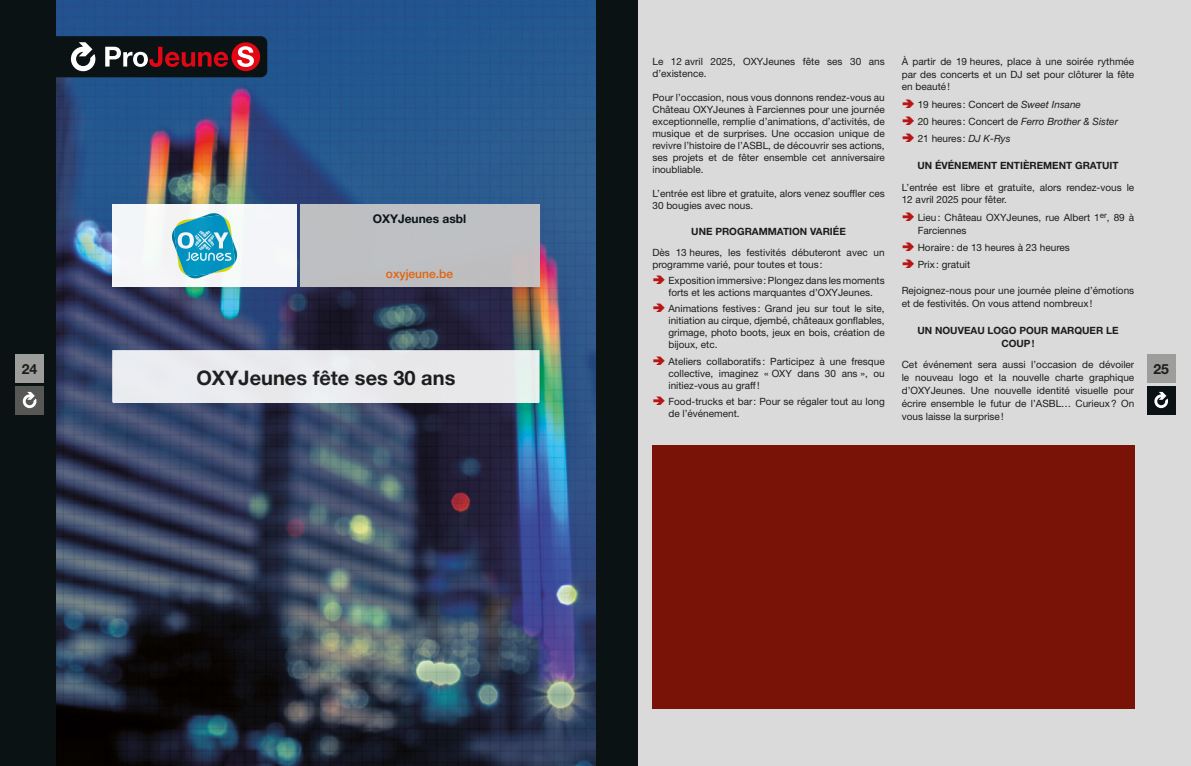
<style>
.page{position:relative;width:1191px;height:766px;background:#fff}
.page>*{position:absolute;margin:0;border:0;box-sizing:border-box;transform-origin:0 0}
.t1{font:700 20px "Helvetica Neue";color:#1d1d1b}
.t2{font:700 14px "Helvetica Neue";color:#1d1d1b}
.t3{font:700 12px "Helvetica Neue";color:#0b1213}
.t4{font:500 12px "Helvetica Neue";color:#ec6608}
.Texte__Helvetica_10_pt{font:10px/12px "Helvetica Neue";color:#1d1d1b}
.Titres_Chapitres{font:700 10px/12.9px "Helvetica Neue";color:#1d1d1b;text-align:center}
.t5{font:italic 10px "Helvetica Neue";color:#1d1d1b}
.s1{font-style:italic}
.s2{font-style:normal}
</style>
<div class="page">
<div style="left:595px;top:0;width:596px;height:765px;background:#dadada"></div>
<div style="left:0;top:0;width:638px;height:765px;background:#0b1213"></div>
<img style="left:57px;top:0;width:538px;height:765px">
<div style="left:15px;top:386px;width:29px;height:28px;background:#575756"></div>
<svg style="left:56px;top:36px;width:211px;height:41px"></svg>
<svg style="left:23px;top:392px;width:13px;height:16px"></svg>
<div style="left:1147px;top:386px;width:28px;height:28px;background:#0b1213"></div>
<svg style="left:1154px;top:392px;width:14px;height:16px"></svg>
<div style="left:1147px;top:354px;width:28px;height:29px;background:#9d9d9c"></div>
<div style="left:15px;top:354px;width:29px;height:29px;background:#9d9d9c"></div>
<div style="left:113px;top:351px;width:425px;height:51px;background:#e9eaed"></div>
<hr style="left:112px;top:350px;width:427px;height:2px;background:#fff">
<hr style="left:112px;top:352px;width:2px;height:50px;background:#fff">
<hr style="left:537px;top:352px;width:2px;height:50px;background:#fff">
<div style="left:112px;top:204px;width:185px;height:83px;background:#f4f5f8"></div>
<div style="left:300px;top:204px;width:239px;height:83px;background:#bebfc2"></div>
<svg style="left:172px;top:213px;width:66px;height:66px"></svg>
<div style="left:652px;top:445px;width:482px;height:264px;background:#791307"></div>
<p class="Texte__Helvetica_10_pt" style="left:901px;top:54px;width:234px;line-height:12.9px;text-align:justify">À partir de 19 heures, place à une soirée rythmée par des concerts et un DJ set pour clôturer la fête en beauté!</p>
<p class="Texte__Helvetica_10_pt" style="left:917px;top:98px;width:165px">19 heures: Concert de <span class="s1">Sweet Insane</span></p>
<p class="t5" style="left:917px;top:115px;width:202px"><span class="s2">20 heures: Concert de</span> Ferro Brother &amp; Sister</p>
<p class="Texte__Helvetica_10_pt" style="left:917px;top:132px;width:94px">21 heures: <span class="s1">DJ K-Rys</span></p>
<p class="Titres_Chapitres" style="left:917px;top:159px;width:203px">UN ÉVÉNEMENT ENTIÈREMENT GRATUIT</p>
<p class="Texte__Helvetica_10_pt" style="left:901px;top:180px;width:234px;line-height:12.9px">L’entrée est libre et gratuite, alors rendez-vous le<br>12 avril 2025 pour fêter.</p>
<p class="Texte__Helvetica_10_pt" style="left:917px;top:210px;width:218px;line-height:12.9px">Lieu: Château OXYJeunes, rue Albert 1<sup>er</sup>, 89 à<br>Farciennes</p>
<p class="Texte__Helvetica_10_pt" style="left:917px;top:241px;width:154px">Horaire: de 13 heures à 23 heures</p>
<p class="Texte__Helvetica_10_pt" style="left:917px;top:258px;width:54px">Prix: gratuit</p>
<p class="Texte__Helvetica_10_pt" style="left:901px;top:283px;width:234px;line-height:12.9px">Rejoignez-nous pour une journée pleine d’émotions et de festivités. On vous attend nombreux!</p>
<p class="Titres_Chapitres" style="left:917px;top:323px;width:202px">UN NOUVEAU LOGO POUR MARQUER LE<br>COUP!</p>
<p class="Texte__Helvetica_10_pt" style="left:901px;top:358px;width:234px;line-height:12.9px;text-align:justify">Cet événement sera aussi l’occasion de dévoiler le nouveau logo et la nouvelle charte graphique d’OXYJeunes. Une nouvelle identité visuelle pour écrire ensemble le futur de l’ASBL… Curieux? On vous laisse la surprise!</p>
<p class="Texte__Helvetica_10_pt" style="left:652px;top:55px;width:234px">Le 12 avril 2025, OXYJeunes fête ses 30 ans d’existence.</p>
<p class="Texte__Helvetica_10_pt" style="left:652px;top:91px;width:234px;text-align:justify">Pour l’occasion, nous vous donnons rendez-vous au Château OXYJeunes à Farciennes pour une journée exceptionnelle, remplie d’animations, d’activités, de musique et de surprises. Une occasion unique de revivre l’histoire de l’ASBL, de découvrir ses actions, ses projets et de fêter ensemble cet anniversaire inoubliable.</p>
<p class="Texte__Helvetica_10_pt" style="left:652px;top:187px;width:234px">L’entrée est libre et gratuite, alors venez souffler ces<br>30 bougies avec nous.</p>
<p class="Titres_Chapitres" style="left:691px;top:225px;width:156px">UNE PROGRAMMATION VARIÉE</p>
<p class="Texte__Helvetica_10_pt" style="left:652px;top:246px;width:234px">Dès 13 heures, les festivités débuteront avec un programme varié, pour toutes et tous:</p>
<p class="Texte__Helvetica_10_pt" style="left:668px;top:274px;width:218px">Exposition immersive: Plongez dans les moments forts et les actions marquantes d’OXYJeunes.</p>
<p class="Texte__Helvetica_10_pt" style="left:668px;top:302px;width:218px;text-align:justify">Animations festives : Grand jeu sur tout le site, initiation au cirque, djembé, châteaux gonflables, grimage, photo boots, jeux en bois, création de bijoux, etc.</p>
<p class="Texte__Helvetica_10_pt" style="left:668px;top:355px;width:218px;text-align:justify">Ateliers collaboratifs: Participez à une fresque collective, imaginez « OXY dans 30 ans », ou initiez-vous au graff!</p>
<p class="Texte__Helvetica_10_pt" style="left:668px;top:395px;width:218px">Food-trucks et bar: Pour se régaler tout au long de l’événement.</p>
<p class="t3" style="left:373px;top:211px;width:95px">OXYJeunes asbl</p>
<p class="t4" style="left:386px;top:267px;width:69px">oxyjeune.be</p>
<h2 class="t2" style="left:22px;top:360px;width:17px">24</h2>
<h2 class="t2" style="left:1153px;top:360px;width:17px">25</h2>
<h1 class="t1" style="left:196px;top:365px;width:260px">OXYJeunes fête ses 30 ans</h1>
</div>
